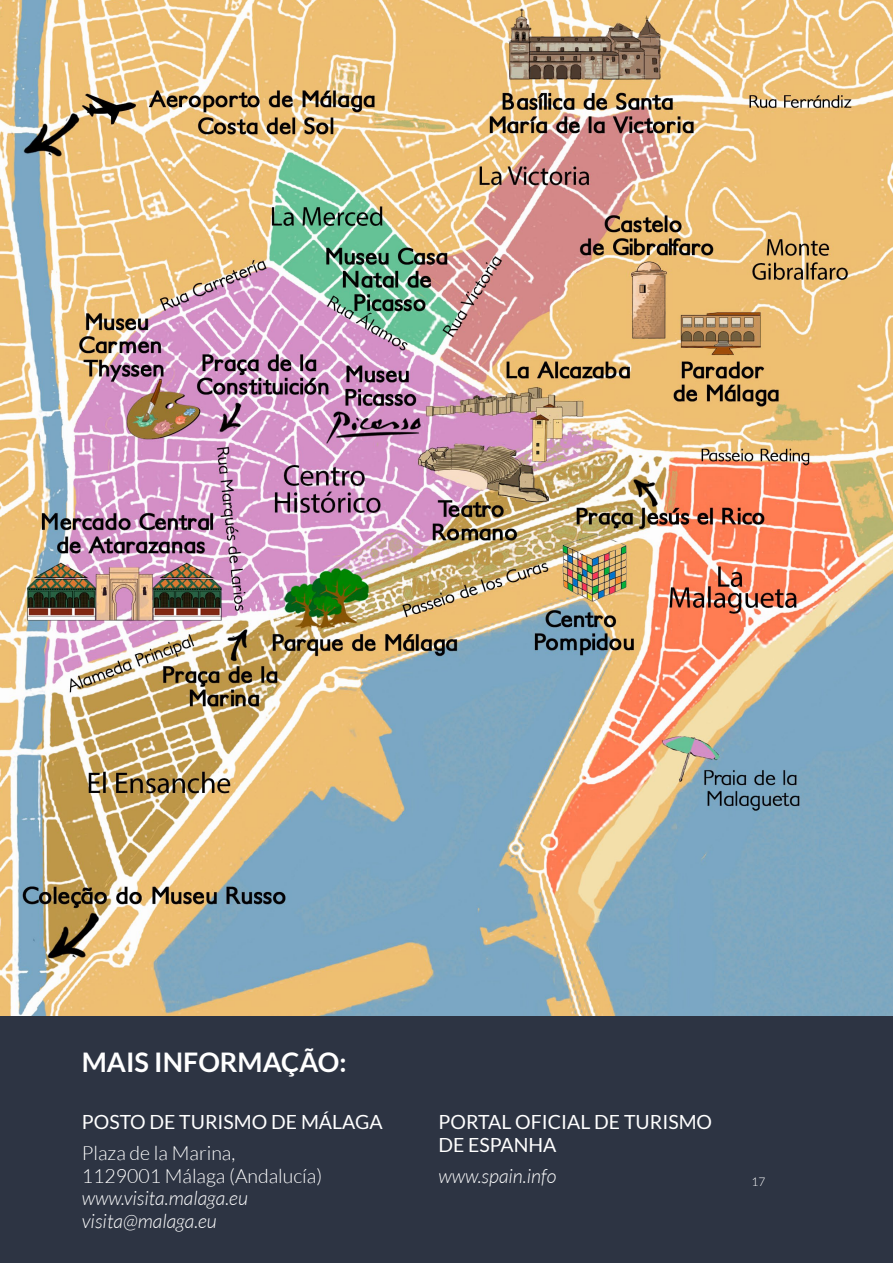
<style>
.page{position:relative;width:893px;height:1263px;background:#2d3443}
.page>*{position:absolute;margin:0;border:0;box-sizing:border-box;transform-origin:0 0}
.t1{font:700 27px "Lato";color:#fff}
.Body{font:300 19.5px/22.5px "Lato";color:#fff}
.Body-2{font:19.5px/22.5px "Lato";color:#fff}
.Body-3{font:italic 300 19.5px "Lato";color:#fff}
.t2{font:300 12px "Lato";color:#fff}
.s1{font-style:italic}
</style>
<div class="page">
<img style="left:0;top:0;width:893px;height:1016px">
<h2 class="t1" style="left:82px;top:1046px;width:266px">MAIS INFORMAÇÃO:</h2>
<p class="Body-2" style="left:82px;top:1111px;width:302px">POSTO DE TURISMO DE MÁLAGA</p>
<p class="Body" style="left:82px;top:1142px;width:242px">Plaza de la Marina,<br>1129001 Málaga (Andalucía) <span class="s1">www.visita.malaga.eu visita@malaga.eu</span></p>
<p class="Body-2" style="left:438px;top:1111px;width:275px">PORTAL OFICIAL DE TURISMO<br>DE ESPANHA</p>
<p class="Body-3" style="left:438px;top:1165px;width:119px">www.spain.info</p>
<p class="t2" style="left:751px;top:1175px;width:15px">17</p>
</div>
